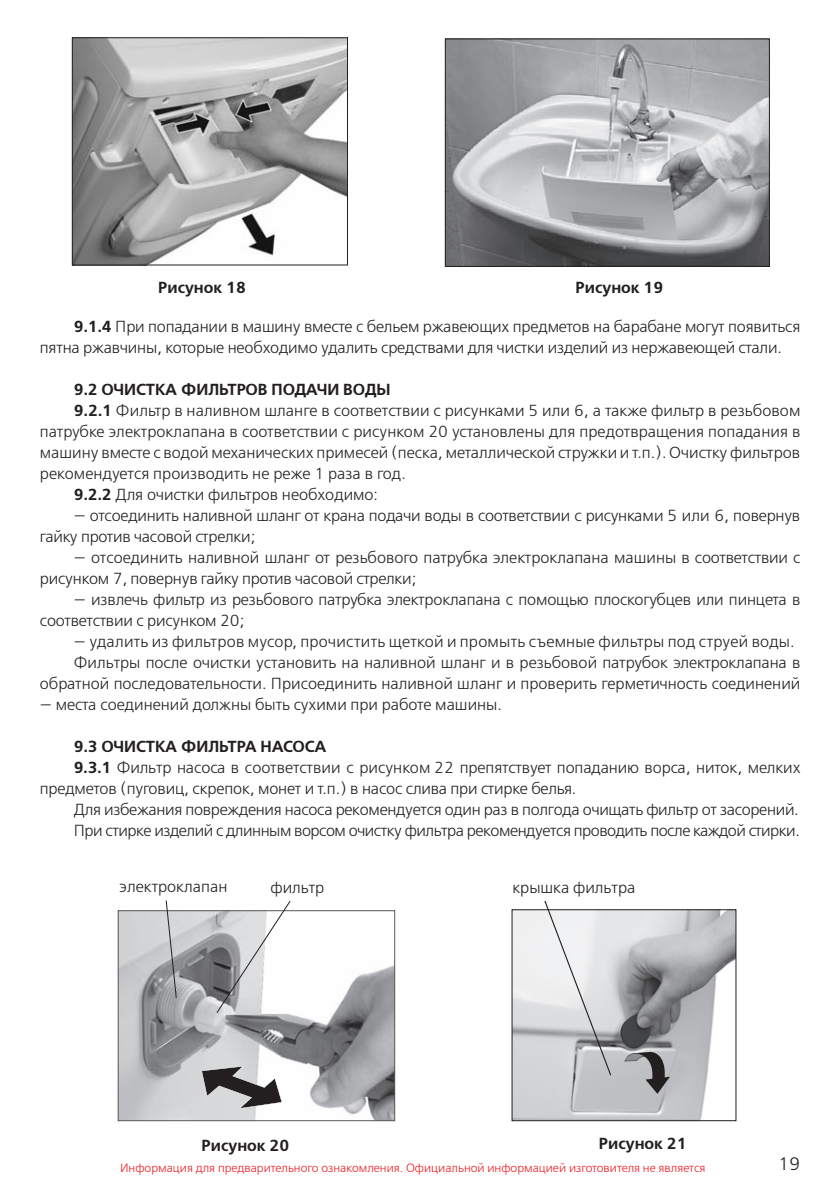
<style>
.page{position:relative;width:840px;height:1191px;background:#fff}
.page>*{position:absolute;margin:0;border:0;box-sizing:border-box;transform-origin:0 0}
.t1{font:18px "Free Set Light C";color:#231f20}
.t2{font:16px/21px "Free Set Light C";letter-spacing:-.01em;color:#231f20}
.t3{font:16px/21px "Free Set Light C";letter-spacing:-.03em;color:#231f20}
.t4{font:16px "Free Set Demi Bold C";color:#231f20}
.t5{font:16px "Free Set Light C";letter-spacing:.015em;color:#231f20}
.t6{font:16px "Free Set C";color:#231f20}
.t7{font:12px "Free Set Light C";color:#ee1d23}
.s1{font-family:"Free Set Demi Bold C"}
</style>
<div class="page">
<svg style="left:511px;top:909px;width:225px;height:212px"></svg>
<svg style="left:544px;top:900px;width:67px;height:175px"></svg>
<svg style="left:118px;top:910px;width:277px;height:211px"></svg>
<svg style="left:166px;top:900px;width:11px;height:98px"></svg>
<svg style="left:216px;top:901px;width:74px;height:112px"></svg>
<svg style="left:201px;top:1066px;width:81px;height:42px"></svg>
<svg style="left:72px;top:37px;width:276px;height:228px"></svg>
<svg style="left:444px;top:38px;width:325px;height:229px;background:#a2a3a6"></svg>
<p class="t4" style="left:158px;top:279px;width:89px">Рисунок 18</p>
<p class="t4" style="left:575px;top:279px;width:89px">Рисунок 19</p>
<p class="t2" style="left:40px;top:317px;width:761px;text-indent:34px"><span class="s1">9.1.4</span> При попадании в машину вместе с бельем ржавеющих предметов на барабане могут появиться пятна ржавчины, которые необходимо удалить средствами для чистки изделий из нержавеющей стали.</p>
<p class="t4" style="left:74px;top:380px;width:318px">9.2 ОЧИСТКА ФИЛЬТРОВ ПОДАЧИ ВОДЫ</p>
<p class="t2" style="left:74px;top:401px;width:727px"><span class="s1">9.2.1</span> Фильтр в наливном шланге в соответствии с рисунками 5 или 6, а также фильтр в резьбовом</p>
<p class="t2" style="left:40px;top:422px;width:761px">патрубке электроклапана в соответствии с рисунком 20 установлены для предотвращения попадания в</p>
<p class="t2" style="left:40px;top:443px;width:761px">машину вместе с водой механических примесей (песка, металлической стружки и т.п.). Очистку фильтров</p>
<p class="t2" style="left:40px;top:464px;width:367px">рекомендуется производить не реже 1 раза в год.</p>
<p class="t2" style="left:74px;top:485px;width:305px"><span class="s1">9.2.2</span> Для очистки фильтров необходимо:</p>
<p class="t2" style="left:40px;top:506px;width:761px;text-indent:34px">— отсоединить наливной шланг от крана подачи воды в соответствии с рисунками 5 или 6, повернув гайку против часовой стрелки;</p>
<p class="t2" style="left:40px;top:548px;width:761px;text-indent:34px">— отсоединить наливной шланг от резьбового патрубка электроклапана машины в соответствии с рисунком 7, повернув гайку против часовой стрелки;</p>
<p class="t2" style="left:40px;top:590px;width:761px;text-indent:34px">— извлечь фильтр из резьбового патрубка электроклапана с помощью плоскогубцев или пинцета в соответствии с рисунком 20;</p>
<p class="t5" style="left:74px;top:633px;width:721px">— удалить из фильтров мусор, прочистить щеткой и промыть съемные фильтры под струей воды.</p>
<p class="t2" style="left:74px;top:653px;width:727px">Фильтры после очистки установить на наливной шланг и в резьбовой патрубок электроклапана в</p>
<p class="t2" style="left:40px;top:674px;width:761px">обратной последовательности. Присоединить наливной шланг и проверить герметичность соединений</p>
<p class="t2" style="left:40px;top:695px;width:463px">— места соединений должны быть сухими при работе машины.</p>
<p class="t4" style="left:74px;top:737px;width:254px">9.3 ОЧИСТКА ФИЛЬТРА НАСОСА</p>
<p class="t2" style="left:40px;top:758px;width:761px;text-indent:34px"><span class="s1">9.3.1</span> Фильтр насоса в соответствии с рисунком 22 препятствует попаданию ворса, ниток, мелких предметов (пуговиц, скрепок, монет и т.п.) в насос слива при стирке белья.</p>
<p class="t3" style="left:74px;top:800px;width:727px">Для избежания повреждения насоса рекомендуется один раз в полгода очищать фильтр от засорений.<br>При стирке изделий с длинным ворсом очистку фильтра рекомендуется проводить после каждой стирки.</p>
<p class="t6" style="left:120px;top:877px;width:109px">электроклапан</p>
<p class="t6" style="left:270px;top:878px;width:55px">фильтр</p>
<p class="t4" style="left:201px;top:1136px;width:89px">Рисунок 20</p>
<p class="t6" style="left:512px;top:878px;width:124px">крышка фильтра</p>
<p class="t4" style="left:598px;top:1134px;width:89px">Рисунок 21</p>
<p class="t7" style="left:120px;top:1161px;width:586px">Информация для предварительного ознакомления. Официальной информацией изготовителя не является</p>
<p class="t1" style="left:777px;top:1154px;width:24px">19</p>
</div>
